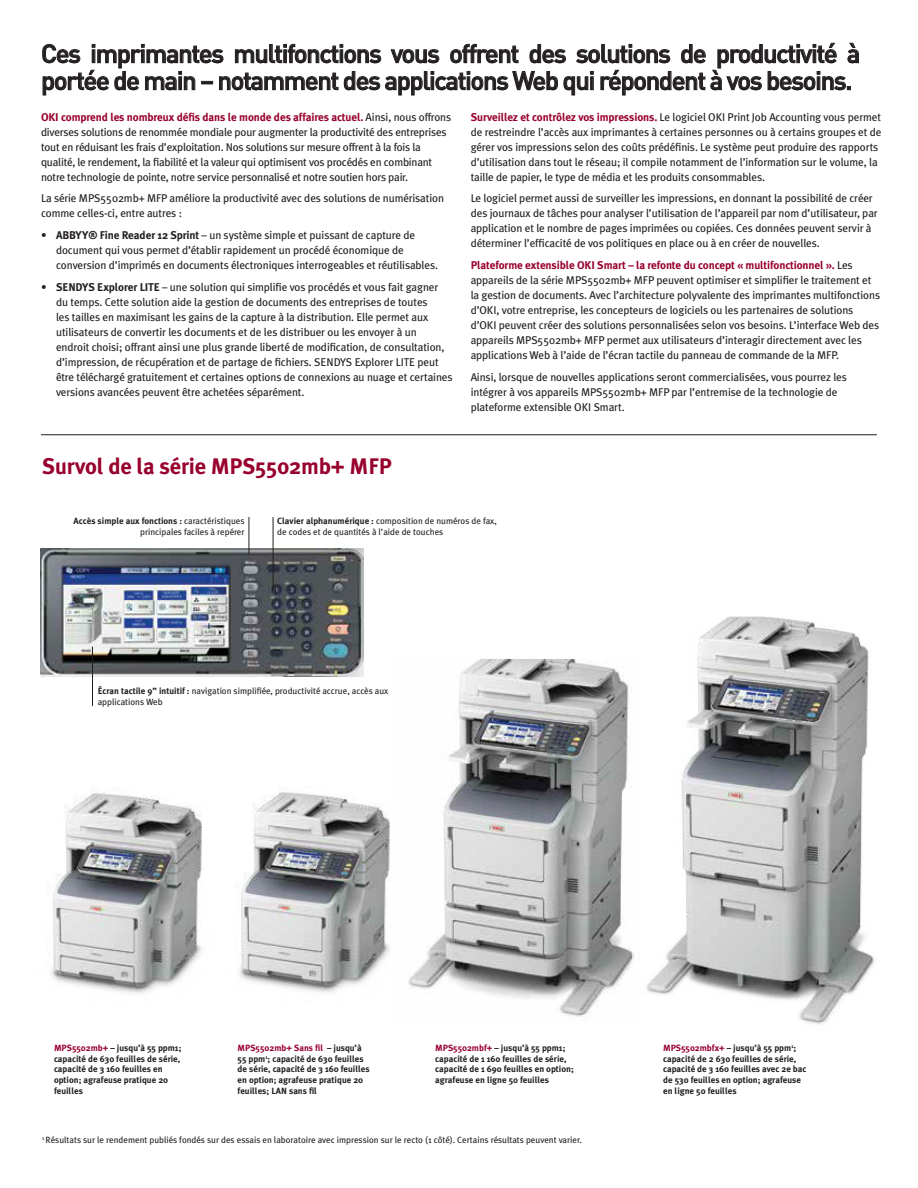
<style>
.page{position:relative;width:918px;height:1188px;background:#fff}
.page>*{position:absolute;margin:0;border:0;box-sizing:border-box;transform-origin:0 0}
.t1{font:500 25.5px/27px "DIN Pro";letter-spacing:-.05em;color:#231f20}
.t2{font:700 22.5px "Meta Plus";letter-spacing:-.01em;color:#98012d}
.t3{font:11.25px/15px "Meta Plus";letter-spacing:-.01em;color:#231f20}
.t4{font:700 9px/10.8px "Meta Plus";color:#231f20}
.t5{font:9px/10.8px "Meta Plus";color:#231f20}
.s1{font-weight:700;color:#98012d}
.s2{font-weight:700}
.s3{color:#98012d}
</style>
<div class="page">
<img style="left:41px;top:549px;width:322px;height:127px">
<svg style="left:42px;top:42px;width:817px;height:54px"></svg>
<hr style="left:249px;top:517px;width:1px;height:37px;background:#231f20">
<hr style="left:273px;top:517px;width:1px;height:75px;background:#231f20">
<hr style="left:92px;top:647px;width:1px;height:59px;background:#231f20">
<hr style="left:41px;top:434px;width:836px;height:1px;background:#231f20">
<img style="left:646px;top:617px;width:229px;height:407px">
<img style="left:237px;top:792px;width:153px;height:201px">
<img style="left:408px;top:659px;width:226px;height:358px">
<img style="left:49px;top:793px;width:154px;height:201px">
<p class="t1" style="left:41px;top:39px;width:821px">Ces imprimantes multifonctions vous offrent des solutions de productivité à portée de main – notamment des applications Web qui répondent à vos besoins.</p>
<p class="t3" style="left:41px;top:109px;width:412px"><span class="s1">OKI comprend les nombreux défis dans le monde des affaires actuel.</span> Ainsi, nous offrons diverses solutions de renommée mondiale pour augmenter la productivité des entreprises tout en réduisant les frais d’exploitation. Nos solutions sur mesure offrent à la fois la qualité, le rendement, la fiabilité et la valeur qui optimisent vos procédés en combinant notre technologie de pointe, notre service personnalisé et notre soutien hors pair.</p>
<p class="t3" style="left:41px;top:191px;width:405px">La série MPS5502mb+ MFP améliore la productivité avec des solutions de numérisation comme celles-ci, entre autres :</p>
<p class="t3" style="left:56px;top:228px;width:384px;text-indent:-15px">• <span class="s2">ABBYY® Fine Reader 12 Sprint</span> – un système simple et puissant de capture de document qui vous permet d’établir rapidement un procédé économique de conversion d’imprimés en documents électroniques interrogeables et réutilisables.</p>
<p class="t3" style="left:56px;top:279px;width:398px;text-indent:-15px">• <span class="s2">SENDYS Explorer LITE</span> – une solution qui simplifie vos procédés et vous fait gagner du temps. Cette solution aide la gestion de documents des entreprises de toutes<br>les tailles en maximisant les gains de la capture à la distribution. Elle permet aux utilisateurs de convertir les documents et de les distribuer ou les envoyer à un endroit choisi; offrant ainsi une plus grande liberté de modification, de consultation, d’impression, de récupération et de partage de fichiers. SENDYS Explorer LITE peut être téléchargé gratuitement et certaines options de connexions au nuage et certaines versions avancées peuvent être achetées séparément.</p>
<p class="t3" style="left:471px;top:109px;width:412px"><span class="s1">Surveillez et contrôlez vos impressions.</span> Le logiciel OKI Print Job Accounting vous permet de restreindre l’accès aux imprimantes à certaines personnes ou à certains groupes et de gérer vos impressions selon des coûts prédéfinis. Le système peut produire des rapports d’utilisation dans tout le réseau; il compile notamment de l’information sur le volume, la taille de papier, le type de média et les produits consommables.</p>
<p class="t3" style="left:471px;top:191px;width:409px">Le logiciel permet aussi de surveiller les impressions, en donnant la possibilité de créer des journaux de tâches pour analyser l’utilisation de l’appareil par nom d’utilisateur, par application et le nombre de pages imprimées ou copiées. Ces données peuvent servir à déterminer l’efficacité de vos politiques en place ou à en créer de nouvelles.</p>
<p class="t3" style="left:471px;top:258px;width:411px"><span class="s1">Plateforme extensible OKI Smart – la refonte du concept « multifonctionnel ».</span> Les appareils de la série MPS5502mb+ MFP peuvent optimiser et simplifier le traitement et la gestion de documents. Avec l’architecture polyvalente des imprimantes multifonctions d’OKI, votre entreprise, les concepteurs de logiciels ou les partenaires de solutions d’OKI peuvent créer des solutions personnalisées selon vos besoins. L’interface Web des appareils MPS5502mb+ MFP permet aux utilisateurs d’interagir directement avec les applications Web à l’aide de l’écran tactile du panneau de commande de la MFP.</p>
<p class="t3" style="left:471px;top:369px;width:378px">Ainsi, lorsque de nouvelles applications seront commercialisées, vous pourrez les intégrer à vos appareils MPS5502mb+ MFP par l’entremise de la technologie de plateforme extensible OKI Smart.</p>
<p class="t2" style="left:42px;top:453px;width:351px">Survol de la série MPS5502mb+ MFP</p>
<p class="t5" style="left:74px;top:516px;width:172px;text-align:right"><span class="s2">Accès simple aux fonctions :</span> caractéristiques principales faciles à repérer</p>
<p class="t5" style="left:277px;top:516px;width:221px"><span class="s2">Clavier alphanumérique :</span> composition de numéros de fax, de codes et de quantités à l’aide de touches</p>
<p class="t5" style="left:98px;top:685px;width:292px"><span class="s2">Écran tactile 9” intuitif :</span> navigation simplifiée, productivité accrue, accès aux applications Web</p>
<p class="t4" style="left:54px;top:1042px;width:129px"><span class="s3">MPS5502mb+</span> – jusqu’à 55 ppm1; capacité de 630 feuilles de série, capacité de 3 160 feuilles en option; agrafeuse pratique 20 feuilles</p>
<p class="t4" style="left:435px;top:1042px;width:140px"><span class="s3">MPS5502mbf+</span> – jusqu’à 55 ppm1; capacité de 1 160 feuilles de série, capacité de 1 690 feuilles en option; agrafeuse en ligne 50 feuilles</p>
<p class="t4" style="left:238px;top:1042px;width:134px"><span class="s3">MPS5502mb+ Sans fil</span> – jusqu’à<br>55 ppm<sup>1</sup>; capacité de 630 feuilles de série, capacité de 3 160 feuilles en option; agrafeuse pratique 20 feuilles; LAN sans fil</p>
<p class="t5" style="left:42px;top:1135px;width:541px"><sup>1</sup> Résultats sur le rendement publiés fondés sur des essais en laboratoire avec impression sur le recto (1 côté). Certains résultats peuvent varier.</p>
<p class="t4" style="left:663px;top:1042px;width:145px"><span class="s3">MPS5502mbfx+</span> – jusqu’à 55 ppm<sup>1</sup>; capacité de 2 630 feuilles de série, capacité de 3 160 feuilles avec 2e bac de 530 feuilles en option; agrafeuse en ligne 50 feuilles</p>
</div>
